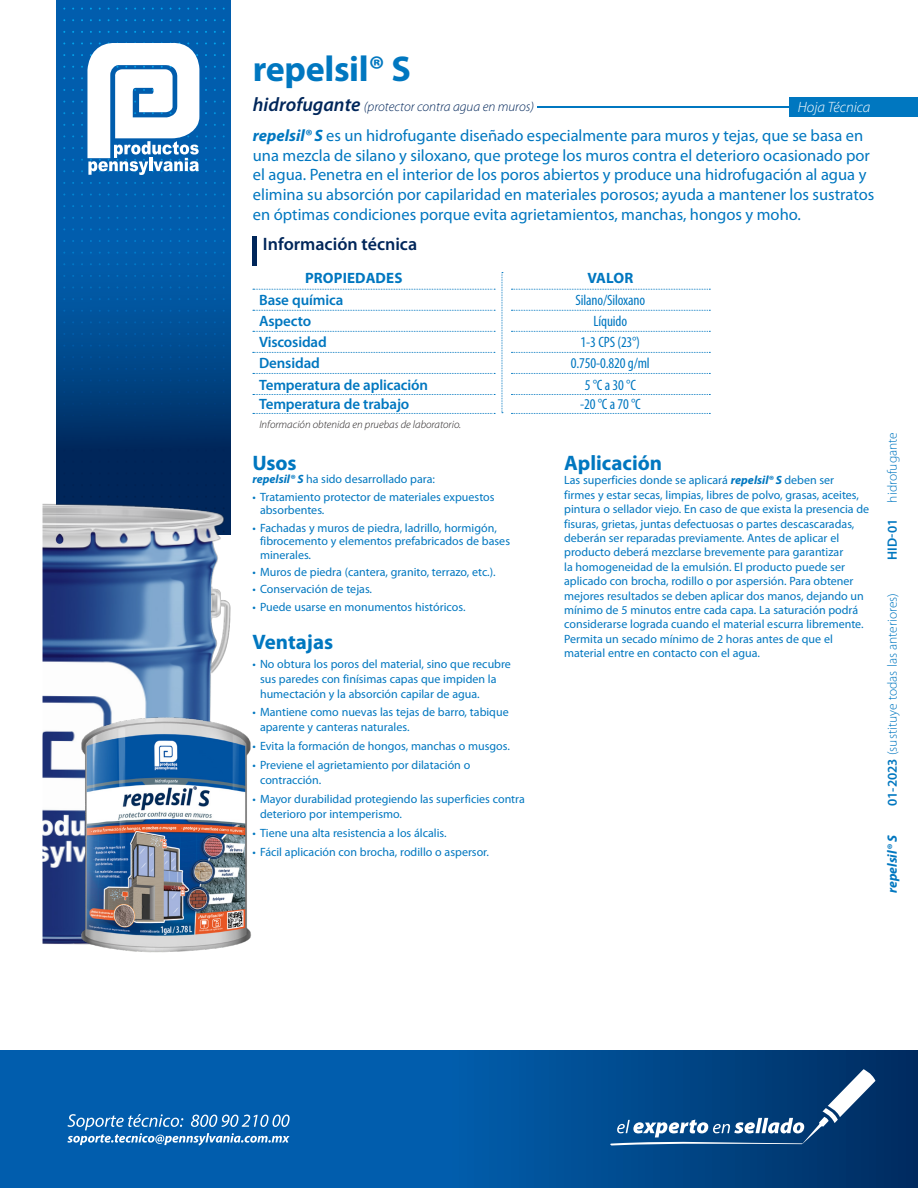
<style>
.page{position:relative;width:918px;height:1188px;background:#fff}
.page>*{position:absolute;margin:0;border:0;box-sizing:border-box;transform-origin:0 0}
.t1{font:700 36px "Myriad Pro";letter-spacing:-.01em;color:#0077c0}
.subtema{font:700 21px "Myriad Pro";color:#0077c0}
.t2{font:600 18px "Myriad Pro";color:#00265a}
.t3{font:16.5px/19.8px "Myriad Pro";color:#0077c0}
.tabla-frente{font:600 15px "Myriad Pro";letter-spacing:-.01em;color:#0077c0}
.tabla-frente-2{font:condensed 15px "Myriad Pro";letter-spacing:-.01em;color:#0077c0}
.tabla-frente-3{font:700 15px "Myriad Pro";letter-spacing:.01em;color:#0077c0}
.t4{font:italic 300 15px "Myriad Pro";color:#fff}
.texto{font:300 13.5px "Myriad Pro";color:#0077c0}
.t5{font:italic 300 13.5px "Myriad Pro";color:#00265a}
.texto-2{font:italic 700 13.5px "Myriad Pro";color:#0077c0}
.subtema-2{font:12px/14.4px "Myriad Pro";color:#0077c0}
.texto-3{font:italic 300 10.95px "Myriad Pro";color:#231f20}
.s1{font-weight:600;font-size:19.5px}
.s2{font-weight:700;font-style:italic}
.s3{font-weight:600}
</style>
<div class="page">
<svg style="left:0;top:1050px;width:918px;height:138px;background:#00539d"></svg>
<svg style="left:56px;top:0;width:175px;height:494px;background:#004d93"></svg>
<svg style="left:67px;top:1114px;width:18px;height:13px"></svg>
<svg style="left:85px;top:1118px;width:19px;height:12px"></svg>
<svg style="left:105px;top:1115px;width:11px;height:12px"></svg>
<svg style="left:116px;top:1114px;width:25px;height:13px"></svg>
<svg style="left:142px;top:1118px;width:15px;height:9px"></svg>
<svg style="left:159px;top:1114px;width:11px;height:13px"></svg>
<svg style="left:171px;top:1118px;width:12px;height:9px"></svg>
<svg style="left:191px;top:1115px;width:17px;height:12px"></svg>
<svg style="left:209px;top:1115px;width:21px;height:12px"></svg>
<svg style="left:230px;top:1115px;width:60px;height:12px"></svg>
<svg style="left:67px;top:1136px;width:20px;height:9px"></svg>
<svg style="left:88px;top:1136px;width:12px;height:7px"></svg>
<svg style="left:100px;top:1134px;width:19px;height:9px"></svg>
<svg style="left:119px;top:1136px;width:19px;height:7px"></svg>
<svg style="left:139px;top:1133px;width:16px;height:10px"></svg>
<svg style="left:155px;top:1135px;width:17px;height:10px"></svg>
<svg style="left:172px;top:1136px;width:21px;height:7px"></svg>
<svg style="left:193px;top:1136px;width:13px;height:9px"></svg>
<svg style="left:206px;top:1133px;width:17px;height:10px"></svg>
<svg style="left:223px;top:1133px;width:67px;height:10px"></svg>
<svg style="left:81px;top:42px;width:118px;height:133px"></svg>
<svg style="left:98px;top:145px;width:27px;height:27px"></svg>
<svg style="left:125px;top:135px;width:26px;height:40px"></svg>
<svg style="left:149px;top:135px;width:34px;height:37px"></svg>
<svg style="left:180px;top:145px;width:19px;height:27px"></svg>
<div style="left:790px;top:97px;width:128px;height:20px;background:#0077c0"></div>
<svg style="left:609px;top:1069px;width:266px;height:77px;background:#1f568c"></svg>
<div style="left:252px;top:237px;width:5px;height:29px;background:#00265a"></div>
<svg style="left:253px;top:289px;width:242px;height:1px"></svg>
<svg style="left:511px;top:289px;width:199px;height:1px"></svg>
<svg style="left:253px;top:310px;width:242px;height:1px"></svg>
<svg style="left:511px;top:310px;width:199px;height:1px"></svg>
<svg style="left:253px;top:331px;width:242px;height:1px"></svg>
<svg style="left:511px;top:331px;width:199px;height:1px"></svg>
<svg style="left:253px;top:352px;width:242px;height:1px"></svg>
<svg style="left:511px;top:352px;width:199px;height:1px"></svg>
<svg style="left:253px;top:373px;width:242px;height:1px"></svg>
<svg style="left:511px;top:373px;width:199px;height:1px"></svg>
<svg style="left:253px;top:394px;width:242px;height:1px"></svg>
<svg style="left:253px;top:413px;width:242px;height:1px"></svg>
<svg style="left:511px;top:394px;width:199px;height:1px"></svg>
<svg style="left:511px;top:413px;width:199px;height:1px"></svg>
<svg style="left:502px;top:272px;width:1px;height:141px"></svg>
<hr style="left:537px;top:106px;width:253px;height:2px;background:#0077c0">
<img style="left:43px;top:494px;width:188px;height:451px">
<img style="left:81px;top:716px;width:170px;height:237px">
<p class="t1" style="left:253px;top:45px;width:159px">repelsil® S</p>
<p class="t5" style="left:253px;top:98px;width:283px"><span class="s1">hidrofugante</span> (protector contra agua en muros)</p>
<p class="t4" style="left:798px;top:98px;width:74px">Hoja Técnica</p>
<p class="t3" style="left:253px;top:125px;width:623px"><span class="s2">repelsil® S</span> es un hidrofugante diseñado especialmente para muros y tejas, que se basa en una mezcla de silano y siloxano, que protege los muros contra el deterioro ocasionado por el agua. Penetra en el interior de los poros abiertos y produce una hidrofugación al agua y elimina su absorción por capilaridad en materiales porosos; ayuda a mantener los sustratos en óptimas condiciones porque evita agrietamientos, manchas, hongos y moho.</p>
<p class="t2" style="left:263px;top:233px;width:156px">Información técnica</p>
<p class="tabla-frente-3" style="left:305px;top:269px;width:99px">PROPIEDADES</p>
<p class="tabla-frente-3" style="left:587px;top:269px;width:47px">VALOR</p>
<p class="tabla-frente" style="left:259px;top:291px;width:86px">Base química</p>
<p class="tabla-frente-2" style="left:576px;top:291px;width:71px">Silano/Siloxano</p>
<p class="tabla-frente" style="left:259px;top:311px;width:53px">Aspecto</p>
<p class="tabla-frente-2" style="left:594px;top:312px;width:35px">Líquido</p>
<p class="tabla-frente" style="left:259px;top:333px;width:69px">Viscosidad</p>
<p class="tabla-frente-2" style="left:581px;top:333px;width:61px">1-3 CPS (23°)</p>
<p class="tabla-frente" style="left:259px;top:354px;width:62px">Densidad</p>
<p class="tabla-frente-2" style="left:571px;top:354px;width:80px">0.750-0.820 g/ml</p>
<p class="tabla-frente" style="left:259px;top:375px;width:170px">Temperatura de aplicación</p>
<p class="tabla-frente" style="left:259px;top:394px;width:152px">Temperatura de trabajo</p>
<p class="tabla-frente-2" style="left:585px;top:376px;width:53px">5 °C a 30 °C</p>
<p class="tabla-frente-2" style="left:580px;top:395px;width:62px">-20 °C a 70 °C</p>
<p class="texto-3" style="left:259px;top:417px;width:203px">Información obtenida en pruebas de laboratorio.</p>
<p class="subtema" style="left:252px;top:449px;width:46px">Usos</p>
<p class="subtema-2" style="left:252px;top:472px;width:184px"><span class="s2">repelsil® S</span> ha sido desarrollado para:</p>
<p class="subtema-2" style="left:260px;top:490px;width:236px;line-height:13.5px;text-indent:-8px">• Tratamiento protector de materiales expuestos absorbentes.</p>
<p class="subtema-2" style="left:260px;top:521px;width:252px;line-height:13.5px;text-indent:-8px">• Fachadas y muros de piedra, ladrillo, hormigón, fibrocemento y elementos prefabricados de bases minerales.</p>
<p class="subtema-2" style="left:252px;top:565px;width:245px">• Muros de piedra (cantera, granito, terrazo, etc.).</p>
<p class="subtema-2" style="left:252px;top:582px;width:121px">• Conservación de tejas.</p>
<p class="subtema-2" style="left:252px;top:599px;width:215px">• Puede usarse en monumentos históricos.</p>
<p class="subtema" style="left:252px;top:628px;width:82px">Ventajas</p>
<p class="subtema-2" style="left:260px;top:656px;width:252px;line-height:15px;text-indent:-8px">• No obtura los poros del material, sino que recubre sus paredes con finísimas capas que impiden la humectación y la absorción capilar de agua.</p>
<p class="subtema-2" style="left:260px;top:705px;width:250px;line-height:15px;text-indent:-8px">• Mantiene como nuevas las tejas de barro, tabique aparente y canteras naturales.</p>
<p class="subtema-2" style="left:252px;top:739px;width:259px">• Evita la formación de hongos, manchas o musgos.</p>
<p class="subtema-2" style="left:260px;top:757px;width:212px;line-height:15px;text-indent:-8px">• Previene el agrietamiento por dilatación o contracción.</p>
<p class="subtema-2" style="left:260px;top:791px;width:266px;line-height:15px;text-indent:-8px">• Mayor durabilidad protegiendo las superficies contra deterioro por intemperismo.</p>
<p class="subtema-2" style="left:252px;top:825px;width:196px">• Tiene una alta resistencia a los álcalis.</p>
<p class="subtema-2" style="left:252px;top:844px;width:238px">• Fácil aplicación con brocha, rodillo o aspersor.</p>
<p class="subtema" style="left:564px;top:449px;width:100px">Aplicación</p>
<p class="subtema-2" style="left:564px;top:473px;width:307px">Las superficies donde se aplicará <span class="s2">repelsil® S</span> deben ser<br>firmes y estar secas, limpias, libres de polvo, grasas, aceites, pintura o sellador viejo. En caso de que exista la presencia de fisuras, grietas, juntas defectuosas o partes descascaradas, deberán ser reparadas previamente. Antes de aplicar el producto deberá mezclarse brevemente para garantizar<br>la homogeneidad de la emulsión. El producto puede ser aplicado con brocha, rodillo o por aspersión. Para obtener mejores resultados se deben aplicar dos manos, dejando un mínimo de 5 minutos entre cada capa. La saturación podrá considerarse lograda cuando el material escurra libremente.<br>Permita un secado mínimo de 2 horas antes de que el material entre en contacto con el agua.</p>
<p class="texto" style="left:884px;top:560px;width:130px;rotate:-90deg"><span class="s3">HID-01</span> hidrofugante</p>
<p class="texto" style="left:884px;top:806px;width:215px;rotate:-90deg"><span class="s3">01-2023</span> (sustituye todas las anteriores)</p>
<p class="texto-2" style="left:883px;top:893px;width:59px;rotate:-90deg">repelsil® S</p>
</div>
